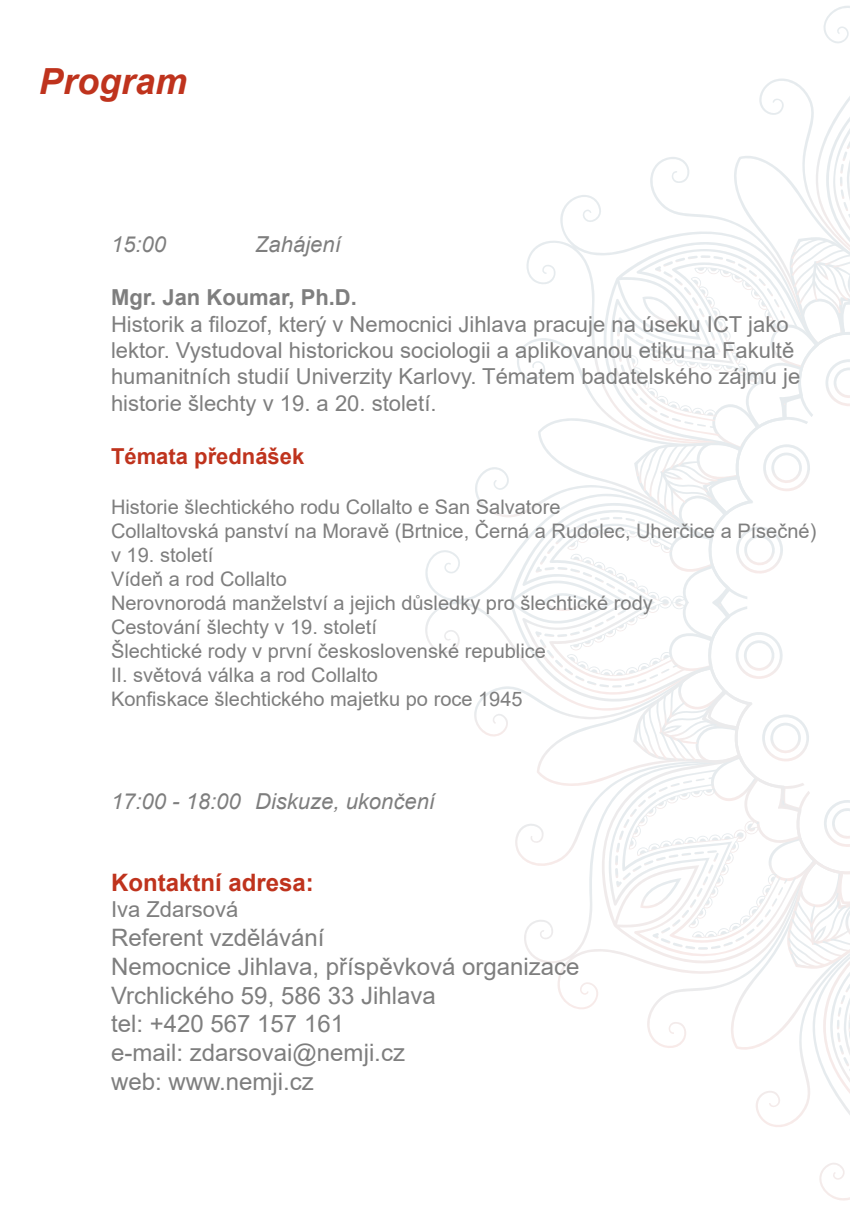
<style>
.page{position:relative;width:861px;height:1213px;background:#fff}
.page>*{position:absolute;margin:0;border:0;box-sizing:border-box;transform-origin:0 0}
.t1{font:italic 700 36px "Arial";color:#bf331d}
.t2{font:24px "Arial";color:#7e7e7e}
.t3{font:700 24px "Arial";color:#bf331d}
.t4{font:22px/26.4px "Arial";color:#7e7e7e}
.t5{font:italic 22px "Arial";color:#7e7e7e}
.t6{font:700 22px "Arial";color:#7e7e7e}
.t7{font:700 22px "Arial";color:#bf331d}
.t8{font:20px/24px "Arial";color:#7e7e7e}
</style>
<div class="page">
<svg style="left:425px;top:550px;width:45px;height:103px"></svg>
<svg style="left:470px;top:6px;width:380px;height:1195px"></svg>
<p class="t1" style="left:39px;top:57px;width:150px">Program</p>
<p class="t5" style="left:111px;top:230px;width:57px">15:00</p>
<p class="t5" style="left:255px;top:230px;width:87px">Zahájení</p>
<p class="t6" style="left:111px;top:282px;width:247px">Mgr. Jan Koumar, Ph.D.</p>
<p class="t4" style="left:111px;top:311px;width:690px">Historik a filozof, který v Nemocnici Jihlava pracuje na úseku ICT jako lektor. Vystudoval historickou sociologii a aplikovanou etiku na Fakultě humanitních studií Univerzity Karlovy. Tématem badatelského zájmu je historie šlechty v 19. a 20. století.</p>
<p class="t7" style="left:111px;top:440px;width:195px">Témata přednášek</p>
<p class="t8" style="left:111px;top:495px;width:451px">Historie šlechtického rodu Collalto e San Salvatore</p>
<p class="t8" style="left:111px;top:519px;width:706px">Collaltovská panství na Moravě (Brtnice, Černá a Rudolec, Uherčice a Písečné) v 19. století</p>
<p class="t8" style="left:111px;top:567px;width:177px">Vídeň a rod Collalto</p>
<p class="t8" style="left:111px;top:591px;width:543px">Nerovnorodá manželství a jejich důsledky pro šlechtické rody</p>
<p class="t8" style="left:111px;top:615px;width:267px">Cestování šlechty v 19. století</p>
<p class="t8" style="left:111px;top:639px;width:436px">Šlechtické rody v první československé republice</p>
<p class="t8" style="left:111px;top:663px;width:268px">II. světová válka a rod Collalto</p>
<p class="t8" style="left:111px;top:687px;width:413px">Konfiskace šlechtického majetku po roce 1945</p>
<p class="t5" style="left:111px;top:787px;width:325px">17:00 - 18:00 Diskuze, ukončení</p>
<p class="t3" style="left:111px;top:865px;width:204px">Kontaktní adresa:</p>
<p class="t4" style="left:111px;top:896px;width:129px">Iva Zdarsová</p>
<p class="t2" style="left:111px;top:921px;width:215px">Referent vzdělávání</p>
<p class="t2" style="left:111px;top:950px;width:470px">Nemocnice Jihlava, příspěvková organizace</p>
<p class="t2" style="left:111px;top:979px;width:326px">Vrchlického 59, 586 33 Jihlava</p>
<p class="t2" style="left:111px;top:1007px;width:234px">tel: +420 567 157 161</p>
<p class="t2" style="left:111px;top:1036px;width:295px">e-mail: zdarsovai@nemji.cz</p>
<p class="t2" style="left:111px;top:1065px;width:204px">web: www.nemji.cz</p>
</div>
